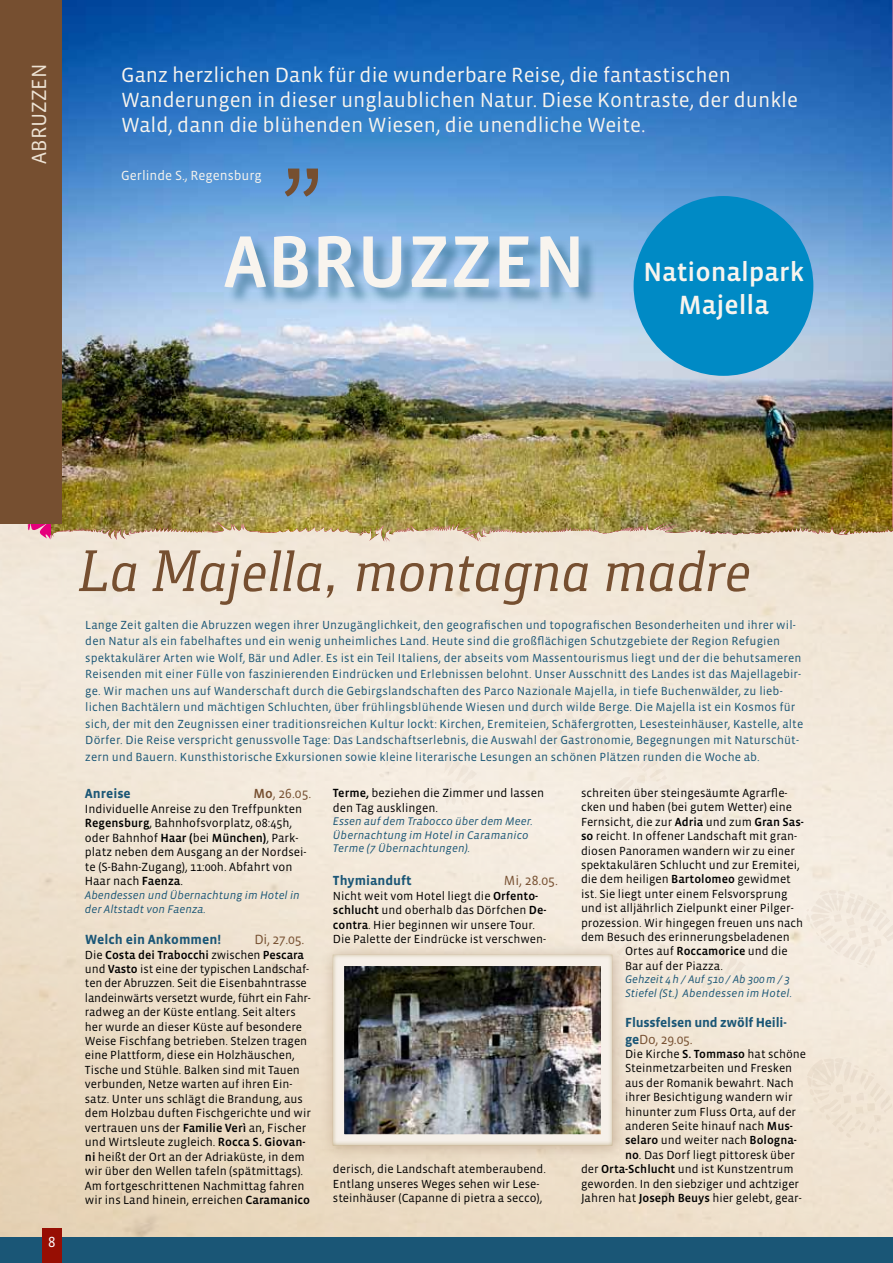
<style>
.page{position:relative;width:893px;height:1263px;background:#fff}
.page>*{position:absolute;margin:0;border:0;box-sizing:border-box;transform-origin:0 0}
.t1{font:103.35px "Vista Sans OT";color:#764f30}
.t2{font:500 75px "Vista Sans OT";color:#f8f4ee}
.t3{font:italic 60px "Foral Pro";color:#764f30}
.t4{font:500 27px/32.4px "Vista Sans OT";color:#f8f4ee;text-align:center}
.t5{font:21px/25.2px "Vista Sans OT";color:#f8f4ee}
.t6{font:21px "Vista Sans OT";color:#ede3d4}
.t7{font:15px "Vista Sans OT";color:#fff}
.t8{font:13.65px "Vista Sans OT";letter-spacing:-.01em;color:#764f30}
.t9{font:700 13.65px "Vista Sans OT";color:#1a5676}
.t10{font:700 13.5px/16.2px "Vista Sans OT";letter-spacing:-.015em;color:#1a5676}
.t11{font:13.5px "Vista Sans OT";color:#f8f4ee}
.t12{font:13.5px "Vista Sans OT";color:#764f30}
.t13{font:12.15px/14.5px "Vista Sans OT";color:#000}
.t14{font:12px/14.4px "Vista Sans OT";color:#000}
.t15{font:12px/16.5px "Vista Sans OT";letter-spacing:.01em;color:#1a5676}
.t16{font:500 12px "Vista Sans OT";color:#000}
.t17{font:italic 11.4px/13.6px "Vista Sans OT";color:#1a5676}
.t18{font:italic 11.25px/13.5px "Vista Sans OT";color:#1a5676}
.s1{font-weight:500}
.s2{font-weight:400;color:#764f30}
.s3{font-weight:400}
</style>
<div class="page">
<img style="left:0;top:523px;width:893px;height:714px">
<div style="left:592px;top:885px;width:88px;height:91px;background:#f4eadd"></div>
<svg style="left:702px;top:949px;width:45px;height:50px"></svg>
<div style="left:327px;top:685px;width:86px;height:94px;background:#f5ece0"></div>
<svg style="left:432px;top:756px;width:45px;height:50px"></svg>
<svg style="left:807px;top:1056px;width:86px;height:91px"></svg>
<svg style="left:805px;top:888px;width:88px;height:80px"></svg>
<div style="left:524px;top:683px;width:148px;height:129px;background:#f4ebde"></div>
<div style="left:0;top:1237px;width:893px;height:26px;background:#1a5676"></div>
<div style="left:42px;top:1228px;width:20px;height:35px;background:#970e03"></div>
<img style="left:27px;top:0;width:866px;height:542px">
<img style="left:51px;top:0;width:28px;height:539px">
<div style="left:634px;top:196px;width:179px;height:180px;background:#008ac5;border-radius:50%"></div>
<div style="left:320px;top:942px;width:308px;height:219px;background:#764f30;opacity:.33"></div>
<div style="left:332px;top:952px;width:283px;height:195px;background:#8d7129;opacity:.6"></div>
<div style="left:0;top:0;width:61px;height:523px;background:#764f30"></div>
<div style="left:227px;top:238px;width:371px;height:68px;background:#165777;opacity:.48"></div>
<h3 class="t6" style="left:28px;top:164px;width:97px;rotate:-90deg">Abruzzen</h3>
<h3 class="t5" style="left:121px;top:63px;width:678px">Ganz herzlichen Dank für die wunderbare Reise, die fantastischen<br>Wanderungen in dieser unglaublichen Natur. Diese Kontraste, der dunkle<br>Wald, dann die blühenden Wiesen, die unendliche Weite.</h3>
<p class="t11" style="left:121px;top:169px;width:142px">Gerlinde S., Regensburg</p>
<h1 class="t1" style="left:281px;top:98px;width:43px">„</h1>
<h2 class="t2" style="left:223px;top:223px;width:350px">Abruzzen</h2>
<h3 class="t4" style="left:643px;top:256px;width:162px">Nationalpark<br>Majella</h3>
<p class="t7" style="left:48px;top:1234px;width:9px">8</p>
<h3 class="t3" style="left:77px;top:537px;width:674px">La Majella, montagna madre</h3>
<p class="t15" style="left:85px;top:617px;width:719px">Lange Zeit galten die Abruzzen wegen ihrer Unzugänglichkeit, den geografischen und topografischen Besonderheiten und ihrer wil&shy;den Natur als ein fabelhaftes und ein wenig unheimliches Land. Heute sind die großflächigen Schutzgebiete der Region Refugien spektakulärer Arten wie Wolf, Bär und Adler. Es ist ein Teil Italiens, der abseits vom Massentourismus liegt und der die behutsameren Reisenden mit einer Fülle von faszinierenden Eindrücken und Erlebnissen belohnt. Unser Ausschnitt des Landes ist das Majellagebir&shy;ge. Wir machen uns auf Wanderschaft durch die Gebirgslandschaften des Parco Nazionale Majella, in tiefe Buchenwälder, zu lieb&shy;lichen Bachtälern und mächtigen Schluchten, über frühlingsblühende Wiesen und durch wilde Berge. Die Majella ist ein Kosmos für sich, der mit den Zeugnissen einer traditionsreichen Kultur lockt: Kirchen, Eremiteien, Schäfergrotten, Lesesteinhäuser, Kastelle, alte Dörfer. Die Reise verspricht genussvolle Tage: Das Landschaftserlebnis, die Auswahl der Gastronomie, Begegnungen mit Naturschüt&shy;zern und Bauern. Kunsthistorische Exkursionen sowie kleine literarische Lesungen an schönen Plätzen runden die Woche ab.</p>
<p class="t10" style="left:85px;top:786px;width:47px">Anreise</p>
<p class="t12" style="left:253px;top:787px;width:59px"><span class="s1">Mo</span>, 26.05.</p>
<p class="t13" style="left:85px;top:802px;width:223px">Individuelle Anreise zu den Treffpunkten <span class="s1">Regensburg</span>, Bahnhofsvorplatz, 08:45h, oder Bahnhof <span class="s1">Haar (</span>bei <span class="s1">München)</span>, Park&shy;platz neben dem Ausgang an der Nordsei&shy;te (S-Bahn-Zugang), 11:00h. Abfahrt von Haar nach <span class="s1">Faenza</span>.</p>
<p class="t17" style="left:85px;top:889px;width:216px">Abendessen und Übernachtung im Hotel in der Altstadt von Faenza.</p>
<p class="t9" style="left:85px;top:933px;width:138px">Welch ein Ankommen!</p>
<p class="t8" style="left:254px;top:933px;width:51px">Di, 27.05.</p>
<p class="t14" style="left:85px;top:948px;width:228px">Die <span class="s1">Costa dei Trabocchi</span> zwischen <span class="s1">Pescara </span>und <span class="s1">Vasto</span> ist eine der typischen Landschaf&shy;ten der Abruzzen. Seit die Eisenbahntrasse landeinwärts versetzt wurde, führt ein Fahr&shy;radweg an der Küste entlang. Seit alters her wurde an dieser Küste auf besondere Weise Fischfang betrieben. Stelzen tragen eine Plattform, diese ein Holzhäuschen, Tische und Stühle. Balken sind mit Tauen verbunden, Netze warten auf ihren Ein&shy;satz. Unter uns schlägt die Brandung, aus dem Holzbau duften Fischgerichte und wir</p>
<p class="t13" style="left:85px;top:1120px;width:227px">vertrauen uns der <span class="s1">Familie Verì</span> an, Fischer und Wirtsleute zugleich. <span class="s1">Rocca S. Giovan&shy;ni</span> heißt der Ort an der Adriaküste, in dem wir über den Wellen tafeln (spätmittags).<br>Am fortgeschrittenen Nachmittag fahren wir ins Land hinein, erreichen <span class="s1">Caramanico</span></p>
<p class="t13" style="left:333px;top:786px;width:213px"><span class="s1">Terme,</span> beziehen die Zimmer und lassen den Tag ausklingen.</p>
<p class="t17" style="left:333px;top:815px;width:201px">Essen auf dem Trabocco über dem Meer.<br>Übernachtung im Hotel in Caramanico<br>Terme (7 Übernachtungen).</p>
<p class="t10" style="left:333px;top:873px;width:80px">Thymianduft</p>
<p class="t8" style="left:504px;top:874px;width:56px">Mi, 28.05.</p>
<p class="t14" style="left:333px;top:889px;width:215px">Nicht weit vom Hotel liegt die <span class="s1">Orfento&shy;schlucht</span> und oberhalb das Dörfchen <span class="s1">De&shy;contra</span>. Hier beginnen wir unsere Tour.<br>Die Palette der Eindrücke ist verschwen-</p>
<p class="t14" style="left:333px;top:1162px;width:215px">derisch, die Landschaft atemberaubend.<br>Entlang unseres Weges sehen wir Lese&shy;steinhäuser (Capanne di pietra a secco),</p>
<p class="t14" style="left:581px;top:786px;width:224px">schreiten über steingesäumte Agrarfle&shy;cken und haben (bei gutem Wetter) eine Fernsicht, die zur <span class="s1">Adria</span> und zum <span class="s1">Gran Sas&shy;so</span> reicht. In offener Landschaft mit gran&shy;diosen Panoramen wandern wir zu einer spektakulären Schlucht und zur Eremitei, die dem heiligen <span class="s1">Bartolomeo</span> gewidmet ist. Sie liegt unter einem Felsvorsprung und ist alljährlich Zielpunkt einer Pilger&shy;prozession. Wir hingegen freuen uns nach dem Besuch des erinnerungsbeladenen</p>
<p class="t14" style="left:625px;top:944px;width:164px">Ortes auf <span class="s1">Roccamorice</span> und die<br>Bar auf der Piazza.</p>
<p class="t18" style="left:625px;top:973px;width:168px">Gehzeit 4h / Auf 510 / Ab 300m / 3<br>Stiefel (St.) Abendessen im Hotel.</p>
<p class="t10" style="left:625px;top:1015px;width:163px">Flussfelsen und zwölf Heili&shy;ge<span class="s2">Do, 29.05.</span></p>
<p class="t14" style="left:625px;top:1047px;width:183px">Die Kirche <span class="s1">S. Tommaso</span> hat schöne</p>
<p class="t14" style="left:625px;top:1061px;width:169px">Steinmetzarbeiten und Fresken</p>
<p class="t14" style="left:625px;top:1076px;width:170px">aus der Romanik bewahrt. Nach</p>
<p class="t14" style="left:625px;top:1090px;width:169px">ihrer Besichtigung wandern wir</p>
<p class="t14" style="left:625px;top:1104px;width:173px">hinunter zum Fluss Orta, auf der</p>
<p class="t14" style="left:625px;top:1119px;width:169px">anderen Seite hinauf nach <span class="s1">Mus-</span></p>
<p class="t16" style="left:625px;top:1134px;width:173px">selaro <span class="s3">und weiter nach</span> Bologna-</p>
<p class="t14" style="left:625px;top:1148px;width:171px"><span class="s1">no</span>. Das Dorf liegt pittoresk über</p>
<p class="t14" style="left:581px;top:1162px;width:214px">der <span class="s1">Orta-Schlucht</span> und ist Kunstzentrum</p>
<p class="t14" style="left:581px;top:1176px;width:220px">geworden. In den siebziger und achtziger</p>
<p class="t14" style="left:581px;top:1191px;width:222px">Jahren hat <span class="s1">Joseph Beuys</span> hier gelebt, gear-</p>
</div>
